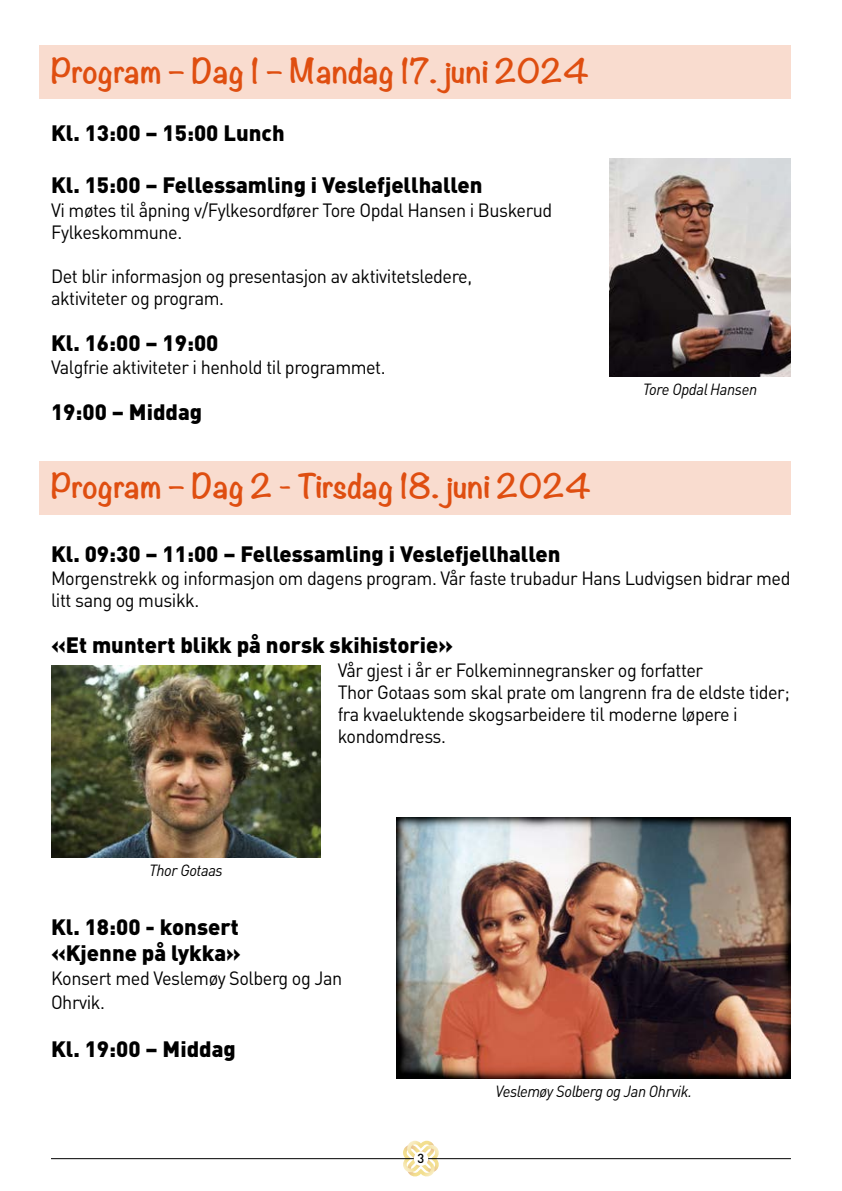
<style>
.page{position:relative;width:842px;height:1191px;background:#fff}
.page>*{position:absolute;margin:0;border:0;box-sizing:border-box;transform-origin:0 0}
.t1{font:700 30px "Noteworthy";color:#df4e10}
.t2{font:900 22px/25.6px "DIN Pro";color:#000}
.t3{font:19px/22px "DIN Pro";letter-spacing:-.025em;color:#000;scale:.95 1}
.t4{font:italic 16px "DIN Pro";letter-spacing:-.025em;color:#000;scale:.95 1}
.t5{font:500 13px "DIN Pro";color:#000}
</style>
<div class="page">
<svg style="left:402px;top:1140px;width:38px;height:37px"></svg>
<hr style="left:51px;top:1158px;width:740px;height:1px;background:#000">
<div style="left:414px;top:1151px;width:14px;height:14px;background:#fff;border-radius:50%"></div>
<div style="left:40px;top:45px;width:751px;height:54px;background:#f9dccf"></div>
<div style="left:40px;top:461px;width:751px;height:54px;background:#f9dccf"></div>
<img style="left:609px;top:158px;width:182px;height:218px">
<img style="left:397px;top:817px;width:394px;height:262px">
<img style="left:51px;top:665px;width:270px;height:192px">
<h1 class="t1" style="left:51px;top:44px;width:540px">Program – Dag 1 – Mandag 17. juni 2024</h1>
<p class="t2" style="left:51px;top:120px;width:235px">Kl. 13:00 – 15:00 Lunch</p>
<p class="t2" style="left:51px;top:171px;width:433px">Kl. 15:00 – Fellessamling i Veslefjellhallen</p>
<p class="t3" style="left:51px;top:198px;width:529px">Vi møtes til åpning v/Fylkesordfører Tore Opdal Hansen i Buskerud<br>Fylkeskommune.</p>
<p class="t3" style="left:51px;top:264px;width:445px">Det blir informasjon og presentasjon av aktivitetsledere, aktiviteter og program.</p>
<p class="t2" style="left:51px;top:329px;width:169px">Kl. 16:00 – 19:00</p>
<p class="t3" style="left:51px;top:356px;width:354px">Valgfrie aktiviteter i henhold til programmet.</p>
<p class="t2" style="left:51px;top:399px;width:153px">19:00 – Middag</p>
<p class="t4" style="left:643px;top:379px;width:122px">Tore Opdal Hansen</p>
<h1 class="t1" style="left:51px;top:460px;width:542px">Program – Dag 2 - Tirsdag 18. juni 2024</h1>
<p class="t2" style="left:51px;top:540px;width:511px">Kl. 09:30 – 11:00 – Fellessamling i Veslefjellhallen</p>
<p class="t3" style="left:51px;top:566px;width:780px">Morgenstrekk og informasjon om dagens program. Vår faste trubadur Hans Ludvigsen bidrar med litt sang og musikk.</p>
<p class="t2" style="left:51px;top:631px;width:404px">«Et muntert blikk på norsk skihistorie»</p>
<p class="t3" style="left:338px;top:658px;width:477px">Vår gjest i år er Folkeminnegransker og forfatter<br>Thor Gotaas som skal prate om langrenn fra de eldste tider; fra kvaeluktende skogsarbeidere til moderne løpere i kondomdress.</p>
<p class="t4" style="left:149px;top:860px;width:79px">Thor Gotaas</p>
<p class="t2" style="left:51px;top:913px;width:191px">Kl. 18:00 - konsert «Kjenne på lykka»</p>
<p class="t3" style="left:51px;top:965px;width:308px;line-height:24px">Konsert med Veslemøy Solberg og Jan<br>Ohrvik.</p>
<p class="t2" style="left:51px;top:1035px;width:186px">Kl. 19:00 – Middag</p>
<p class="t5" style="left:418px;top:1149px;width:8px">3</p>
<p class="t4" style="left:496px;top:1081px;width:208px">Veslemøy Solberg og Jan Ohrvik.</p>
</div>
